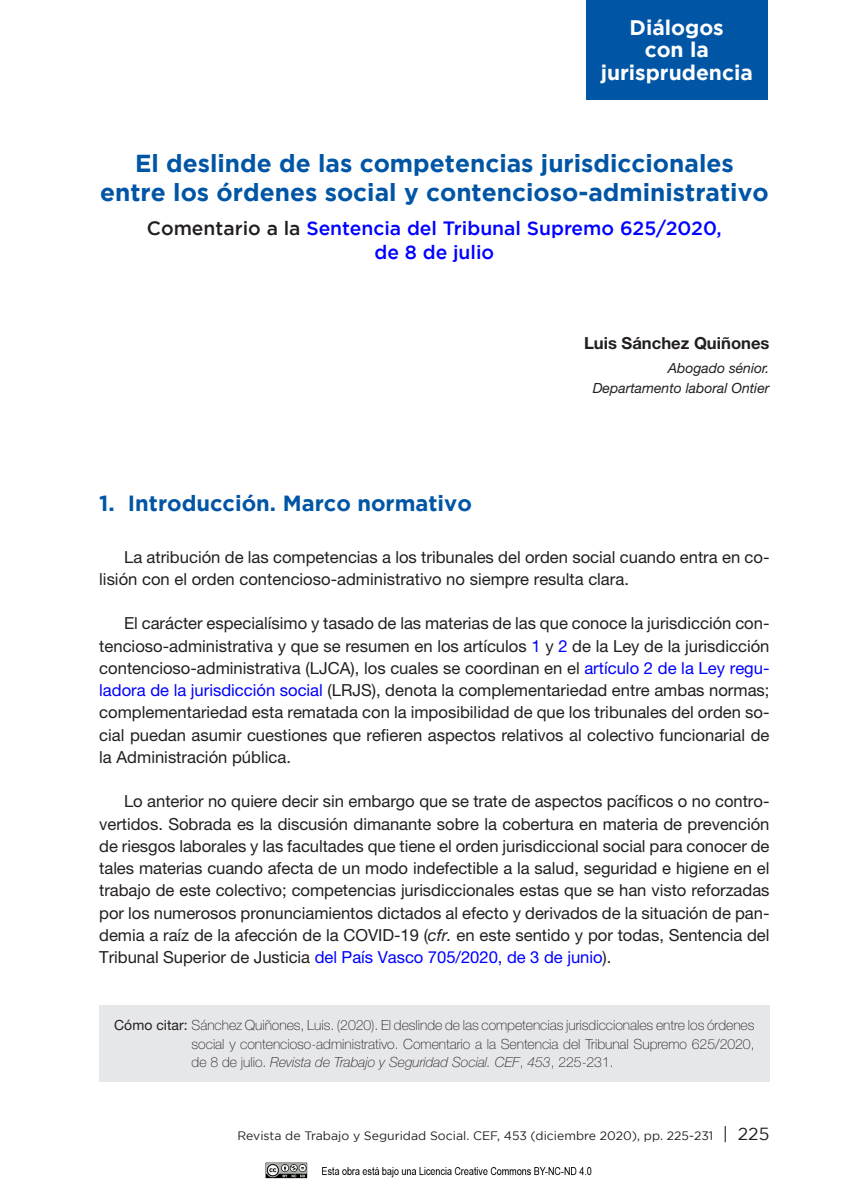
<style>
.page{position:relative;width:844px;height:1191px;background:#fff}
.page>*{position:absolute;margin:0;border:0;box-sizing:border-box;transform-origin:0 0}
.t1{font:700 24.5px/29.8px "Gotham";color:#0155a5;text-align:center}
.t2{font:700 21.88px "Gotham";color:#0155a5}
.t3{font:700 21px/22.8px "Gotham";color:#fff;text-align:center}
.t4{font:500 19.25px/23.6px "Gotham";color:#00f;text-align:center}
.t5{font:16.62px/22.2px "Helvetica Neue LT Std";color:#231f20;text-align:justify}
.t6{font:700 16.62px "Helvetica Neue LT Std";color:#231f20}
.t7{font:100 14px/18.4px "Helvetica Neue LT Std";letter-spacing:-.005em;color:#231f20;text-align:justify}
.t8{font:italic 14px/19.2px "Helvetica Neue LT Std";color:#231f20;text-align:right}
.t9{font:12.25px "Gotham";color:#231f20}
.s1{color:#231f20}
.s2{color:#00f}
.s3{font-style:italic}
.s4{font-weight:400}
.s5{font-size:17.5px}
</style>
<div class="page">
<img style="left:265px;top:1162px;width:327px;height:17px">
<div style="left:585px;top:0;width:182px;height:99px;background:#0155a5"></div>
<div style="left:99px;top:1005px;width:670px;height:76px;background:#e6e7e9"></div>
<p class="t3" style="left:600px;top:15px;width:154px">Diálogos<br>con la jurisprudencia</p>
<h1 class="t1" style="left:100px;top:147px;width:669px">El deslinde de las competencias jurisdiccionales entre los órdenes social y contencioso-administrativo</h1>
<p class="t4" style="left:147px;top:216px;width:576px"><span class="s1">Comentario a la</span> Sentencia del Tribunal Supremo 625/2020, de 8 de julio</p>
<p class="t6" style="left:584px;top:333px;width:187px">Luis Sánchez Quiñones</p>
<p class="t8" style="left:592px;top:358px;width:178px">Abogado sénior.<br>Departamento laboral Ontier</p>
<h2 class="t2" style="left:99px;top:490px;width:374px">1. Introducción. Marco normativo</h2>
<p class="t5" style="left:99px;top:545px;width:671px;text-indent:25px">La atribución de las competencias a los tribunales del orden social cuando entra en co&shy;lisión con el orden contencioso-administrativo no siempre resulta clara.</p>
<p class="t5" style="left:99px;top:612px;width:671px;text-indent:25px">El carácter especialísimo y tasado de las materias de las que conoce la jurisdicción con&shy;tencioso-administrativa y que se resumen en los artículos <span class="s2">1</span> y <span class="s2">2</span> de la Ley de la jurisdicción contencioso-administrativa (LJCA), los cuales se coordinan en el <span class="s2">artículo 2 de la Ley regu&shy;ladora de la jurisdicción social</span> (LRJS), denota la complementariedad entre ambas normas; complementariedad esta rematada con la imposibilidad de que los tribunales del orden so&shy;cial puedan asumir cuestiones que refieren aspectos relativos al colectivo funcionarial de la Administración pública.</p>
<p class="t5" style="left:99px;top:790px;width:671px;text-indent:25px">Lo anterior no quiere decir sin embargo que se trate de aspectos pacíficos o no contro&shy;vertidos. Sobrada es la discusión dimanante sobre la cobertura en materia de prevención de riesgos laborales y las facultades que tiene el orden jurisdiccional social para conocer de tales materias cuando afecta de un modo indefectible a la salud, seguridad e higiene en el trabajo de este colectivo; competencias jurisdiccionales estas que se han visto reforzadas por los numerosos pronunciamientos dictados al efecto y derivados de la situación de pan&shy;demia a raíz de la afección de la COVID-19 (<span class="s3">cfr.</span> en este sentido y por todas, Sentencia del Tribunal Superior de Justicia <span class="s2">del País Vasco 705/2020, de 3 de junio</span>).</p>
<p class="t7" style="left:191px;top:1016px;width:564px;text-indent:-77px"><span class="s4">Cómo citar:</span> Sánchez Quiñones, Luis. (2020). El deslinde de las competencias jurisdiccionales entre los órdenes social y contencioso-administrativo. Comentario a la Sentencia del Tribunal Supremo 625/2020, de 8 de julio. <span class="s3">Revista de Trabajo y Seguridad Social. CEF</span>, <span class="s3">453</span>, 225-231.</p>
<p class="t9" style="left:237px;top:1128px;width:533px">Revista de Trabajo y Seguridad Social. CEF, 453 (diciembre 2020), pp. 225-231 <span class="s5">| 225</span></p>
</div>
